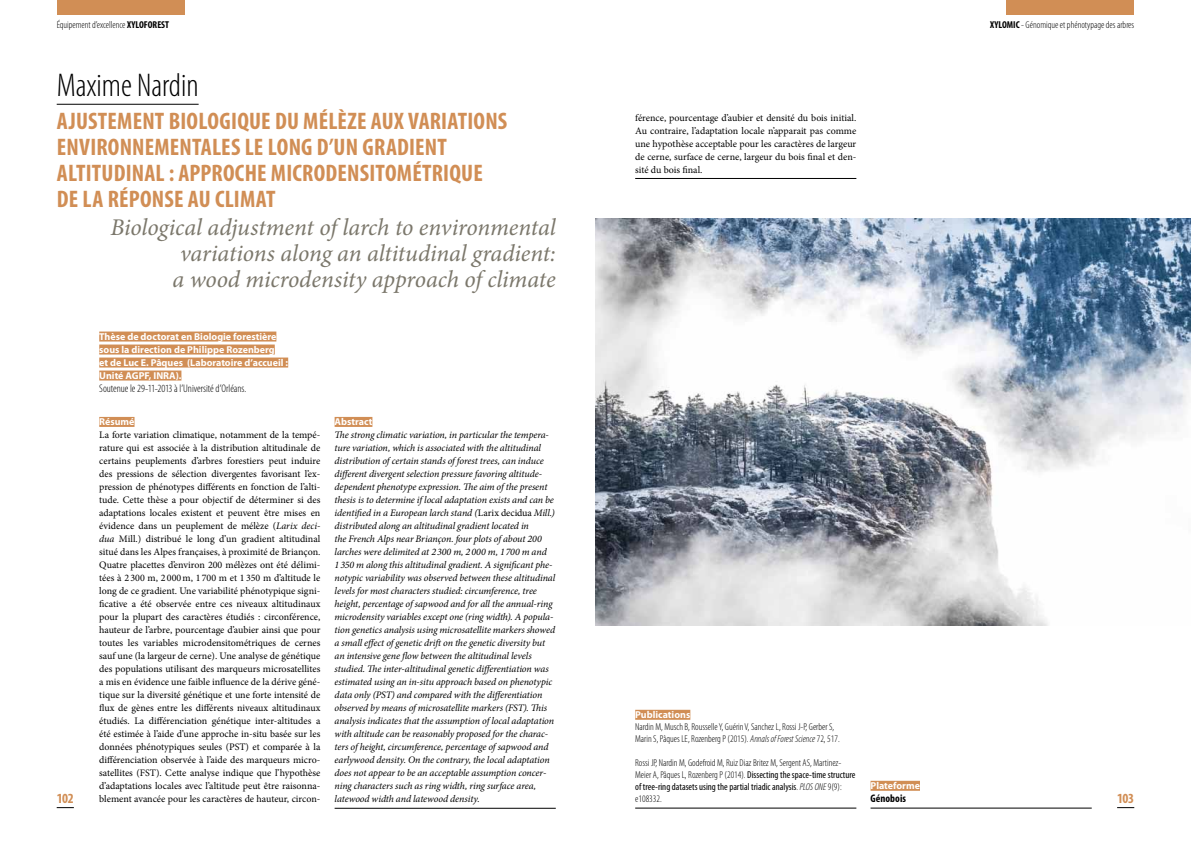
<style>
.page{position:relative;width:1191px;height:842px;background:#fff}
.page>*{position:absolute;margin:0;border:0;box-sizing:border-box;transform-origin:0 0}
.t1{font:300 condensed 33px "Myriad Pro";color:#000}
.t2{font:700 condensed 24px "Myriad Pro";letter-spacing:.01em;color:#d18e55}
.t3{font:italic 24px/26px "Minion Pro";letter-spacing:-.005em;color:#7b776b;text-align:right}
.t4{font:700 condensed 14px "Myriad Pro";letter-spacing:-.025em;color:#d18e55}
.t5{font:300 condensed 11px "Myriad Pro";letter-spacing:-.005em;color:#000}
.t6{font:700 condensed 11px "Myriad Pro";letter-spacing:.005em;color:#000}
.t7{font:10px/13px "Minion Pro";color:#000;text-align:justify}
.t8{font:italic 10px/13px "Minion Pro";letter-spacing:-.01em;color:#000}
.t9{font:300 condensed 10px/12px "Myriad Pro";color:#000}
.t10{font:700 10px/13px "Myriad Pro";color:#fff}
.s1{font-weight:700}
.s2{font-style:italic}
.s3{font-style:normal}
.s4{font-weight:400}
</style>
<div class="page">
<div style="left:57px;top:0;width:127px;height:14px;background:#d18e55"></div>
<div style="left:1006px;top:0;width:128px;height:14px;background:#d18e55"></div>
<svg style="left:57px;top:807px;width:17px;height:1px"></svg>
<svg style="left:1117px;top:807px;width:17px;height:1px"></svg>
<hr style="left:57px;top:104px;width:142px;height:1px;background:#000">
<div style="left:99px;top:332px;width:177px;height:10px;background:#d18e55"></div>
<div style="left:99px;top:345px;width:176px;height:10px;background:#d18e55"></div>
<div style="left:99px;top:358px;width:189px;height:10px;background:#d18e55"></div>
<div style="left:99px;top:371px;width:82px;height:10px;background:#d18e55"></div>
<div style="left:99px;top:417px;width:35px;height:10px;background:#d18e55"></div>
<div style="left:334px;top:417px;width:38px;height:10px;background:#d18e55"></div>
<hr style="left:334px;top:808px;width:222px;height:1px;background:#000">
<div style="left:635px;top:710px;width:55px;height:10px;background:#d18e55"></div>
<hr style="left:635px;top:808px;width:221px;height:1px;background:#000">
<div style="left:870px;top:781px;width:50px;height:10px;background:#d18e55"></div>
<hr style="left:870px;top:808px;width:221px;height:1px;background:#000">
<hr style="left:635px;top:178px;width:221px;height:1px;background:#000">
<img style="left:595px;top:219px;width:596px;height:406px">
<p class="t9" style="left:57px;top:19px;width:114px">Équipement d’excellence <span class="s1">XYLOFOREST</span></p>
<p class="t9" style="left:990px;top:19px;width:146px"><span class="s1">XYLOMIC</span> - Génomique et phénotypage des arbres</p>
<h1 class="t1" style="left:57px;top:67px;width:143px">Maxime Nardin</h1>
<h2 class="t2" style="left:57px;top:106px;width:24px">AJUSTEMENT</h2>
<h2 class="t2" style="left:169px;top:106px;width:11px">BIOLO</h2>
<h2 class="t2" style="left:219px;top:106px;width:210px">GIQUE DU MÉLÈZE AUX VARIATIONS</h2>
<h2 class="t2" style="left:57px;top:132px;width:46px">ENVIRONNEMENTALES</h2>
<h2 class="t2" style="left:245px;top:132px;width:141px">LE LONG D’UN GRADIENT</h2>
<h2 class="t2" style="left:57px;top:158px;width:11px">ALTITUDINAL</h2>
<h2 class="t2" style="left:169px;top:158px;width:22px">: APPROCHE</h2>
<h2 class="t2" style="left:271px;top:158px;width:12px">MICRODENSITOM</h2>
<h2 class="t2" style="left:412px;top:158px;width:60px">ÉTRI QUE</h2>
<h2 class="t2" style="left:57px;top:184px;width:84px">DE LA RÉPONSE</h2>
<h2 class="t2" style="left:188px;top:184px;width:39px">AU CLIMAT</h2>
<h2 class="t3" style="left:110px;top:215px;width:447px">Biological adjustment of larch to environmental variations along an altitudinal gradient:<br>a wood microdensity approach of climate</h2>
<p class="t7" style="left:635px;top:111px;width:223px">férence, pourcentage d’aubier et densité du bois initial.<br>Au contraire, l’adaptation locale n’apparait pas comme une hypothèse acceptable pour les caractères de largeur de cerne, surface de cerne, largeur du bois final et den&shy;sité du bois final.</p>
<p class="t10" style="left:99px;top:330px;width:190px">Thèse de doctorat en Biologie forestière sous la direction de Philippe Rozenberg<br>et de Luc E. Pâques (Laboratoire d’accueil :<br>Unité AGPF, IN RA).</p>
<p class="t5" style="left:99px;top:383px;width:149px">Soutenue le 29-11-2013 à l’Université d’Orléans.</p>
<p class="t10" style="left:99px;top:415px;width:37px">Résumé</p>
<p class="t7" style="left:99px;top:429px;width:223px">La forte variation climatique, notamment de la tempé&shy;rature qui est associée à la distribution altitudinale de certains peuplements d’arbres forestiers peut induire des pressions de sélection divergentes favorisant l’ex&shy;pression de phénotypes différents en fonction de l’alti&shy;tude. Cette thèse a pour objectif de déterminer si des adaptations locales existent et peuvent être mises en évidence dans un peuplement de mélèze (<span class="s2">Larix deci&shy;dua</span> Mill.) distribué le long d’un gradient altitudinal situé dans les Alpes françaises, à proximité de Briançon.<br>Quatre placettes d’environ 200 mélèzes ont été délimi&shy;tées à 2 300 m, 2 000m, 1 700 m et 1 350 m d’altitude le long de ce gradient. Une variabilité phénotypique signi&shy;ficative a été observée entre ces niveaux altitudinaux pour la plupart des caractères étudiés : circonférence, hauteur de l’arbre, pourcentage d’aubier ainsi que pour toutes les variables microdensitométriques de cernes sauf une (la largeur de cerne). Une analyse de génétique des populations utilisant des marqueurs microsatellites a mis en évidence une faible influence de la dérive géné&shy;tique sur la diversité génétique et une forte intensité de flux de gènes entre les différents niveaux altitudinaux étudiés. La différenciation génétique inter-altitudes a été estimée à l’aide d’une approche in-situ basée sur les données phénotypiques seules (PST) et comparée à la différenciation observée à l’aide des marqueurs micro&shy;satellites (FST). Cette analyse indique que l’hypothèse d’adaptations locales avec l’altitude peut être raisonna&shy;blement avancée pour les caractères de hauteur, circon-</p>
<p class="t10" style="left:334px;top:415px;width:39px">Abstract</p>
<p class="t8" style="left:334px;top:429px;width:222px">The strong climatic variation, in particular the tempera&shy;ture variation, which is associated with the altitudinal distribution of certain stands of forest trees, can induce different divergent selection pressure favoring altitude&shy;dependent phenotype expression. The aim of the present thesis is to determine if local adaptation exists and can be identified in a European larch stand (<span class="s3">Larix decidua</span> Mill.) distributed along an altitudinal gradient located in<br>the French Alps near Briançon. four plots of about 200 larches were delimited at 2300 m, 2000 m, 1700 m and 1350 m along this altitudinal gradient. A significant phe&shy;notypic variability was observed between these altitudinal levels for most characters studied: circumference, tree height, percentage of sapwood and for all the annual-ring microdensity variables except one (ring width). A popula&shy;tion genetics analysis using microsatellite markers showed a small effect of genetic drift on the genetic diversity but an intensive gene flow between the altitudinal levels studied. The inter-altitudinal genetic differentiation was estimated using an in-situ approach based on phenotypic data only (PST) and compared with the differentiation observed by means of microsatellite markers (FST). This analysis indicates that the assumption of local adaptation with altitude can be reasonably proposed for the charac&shy;ters of height, circumference, percentage of sapwood and earlywood density. On the contrary, the local adaptation does not appear to be an acceptable assumption concer&shy;ning characters such as ring width, ring surface area, latewood width and latewood density.</p>
<p class="t10" style="left:635px;top:708px;width:57px">Publications</p>
<p class="t9" style="left:635px;top:721px;width:206px">Nardin M, Musch B, Rousselle Y, Guérin V, Sanchez L, Rossi J-P, Gerber S,<br>MarinS, Pâques LE, Rozenberg P (2015). <span class="s2">Annals of Forest Science</span> 72, 517.</p>
<p class="t9" style="left:635px;top:757px;width:222px">Rossi JP, Nardin M, Godefroid M, Ruiz Diaz Britez M, Sergent AS, Martinez-Meier A, Pâques L, Rozenberg P (2014). <span class="s4">Dissecting the space-time structure of tree-ring datasets using the partial triadic analysis</span>. <span class="s2">PLOS ONE</span> 9(9): e108332.</p>
<p class="t10" style="left:870px;top:779px;width:51px">Plateforme</p>
<p class="t6" style="left:870px;top:792px;width:37px">GÉNOBOIS</p>
<h3 class="t4" style="left:57px;top:789px;width:19px">102</h3>
<h3 class="t4" style="left:1117px;top:789px;width:19px">103</h3>
</div>
